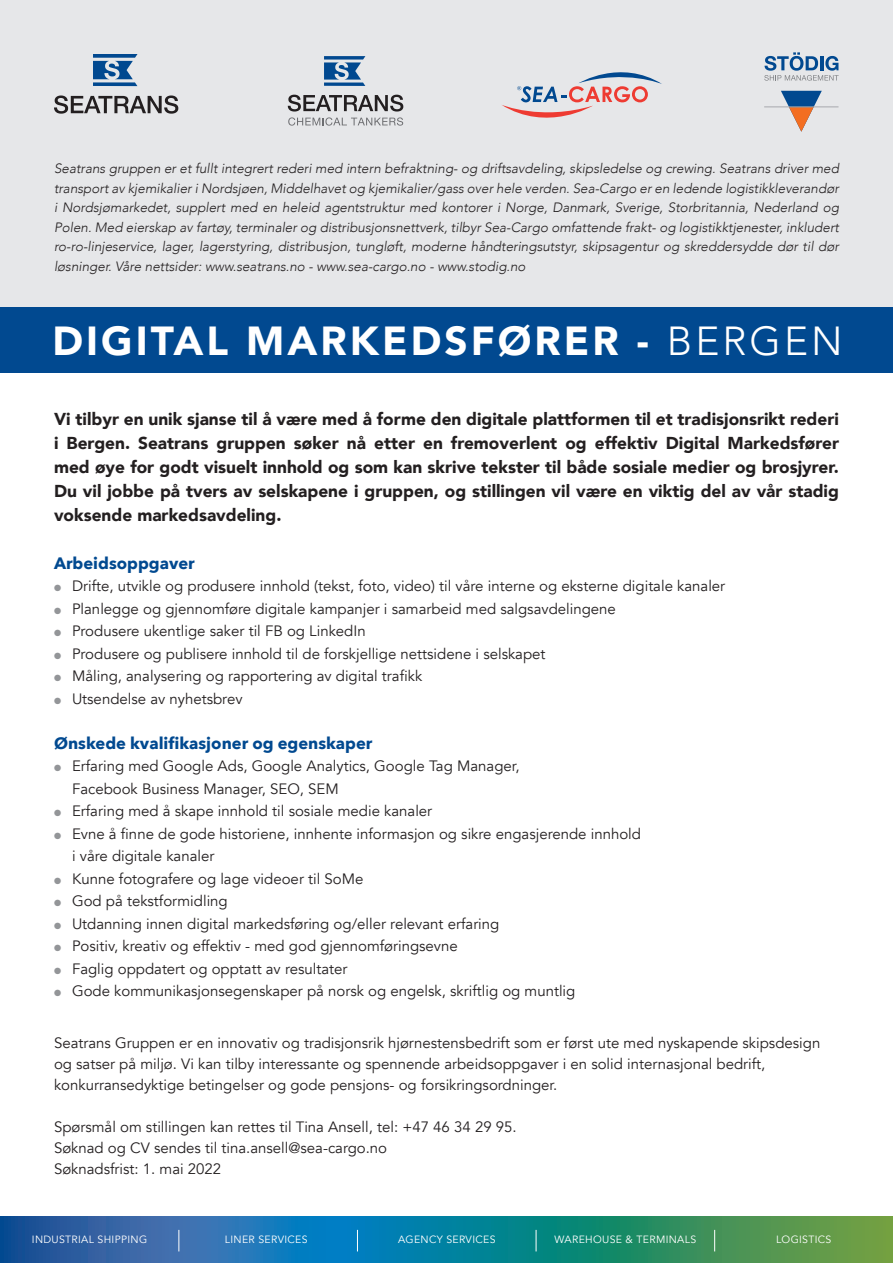
<style>
.page{position:relative;width:893px;height:1263px;background:#fff}
.page>*{position:absolute;margin:0;border:0;box-sizing:border-box;transform-origin:0 0}
.t1{font:900 40.5px "Avenir";letter-spacing:.075em;color:#fff}
.t2{font:900 17.25px/24px "Avenir";color:#231f20;text-align:justify}
.t3{font:700 16.5px "Avenir Next";color:#014990}
.t4{font:15px/22.5px "Avenir";color:#231f20}
.t5{font:italic 300 13.5px/19.5px "Avenir";color:#231f20;text-align:justify}
.t6{font:10.5px "Avenir";letter-spacing:.03em;color:#fff}
.s1{font-weight:300}
.s2{color:#939598}
</style>
<div class="page">
<div style="left:0;top:0;width:893px;height:327px;background:#e6e7e9"></div>
<div style="left:0;top:308px;width:893px;height:65px;background:#014990"></div>
<svg style="left:502px;top:72px;width:160px;height:46px"></svg>
<svg style="left:0;top:1217px;width:893px;height:46px;background:#267f8a"></svg>
<svg style="left:179px;top:1230px;width:1px;height:21px"></svg>
<svg style="left:357px;top:1230px;width:1px;height:21px"></svg>
<svg style="left:536px;top:1230px;width:1px;height:21px"></svg>
<svg style="left:714px;top:1230px;width:1px;height:21px"></svg>
<svg style="left:54px;top:95px;width:124px;height:19px"></svg>
<svg style="left:93px;top:54px;width:45px;height:32px"></svg>
<svg style="left:288px;top:95px;width:115px;height:31px"></svg>
<svg style="left:324px;top:56px;width:41px;height:30px"></svg>
<svg style="left:781px;top:91px;width:41px;height:41px"></svg>
<hr style="left:764px;top:107px;width:74px;height:1px;background:#a8a9ad">
<svg style="left:764px;top:52px;width:75px;height:29px"></svg>
<p class="t5" style="left:54px;top:159px;width:786px">Seatrans gruppen er et fullt integrert rederi med intern befraktning- og driftsavdeling, skipsledelse og crewing. Seatrans driver med transport av kjemikalier i Nordsjøen, Middelhavet og kjemikalier/gass over hele verden. Sea-Cargo er en ledende logistikkleverandør i Nordsjømarkedet, supplert med en heleid agentstruktur med kontorer i Norge, Danmark, Sverige, Storbritannia, Nederland og Polen. Med eierskap av fartøy, terminaler og distribusjonsnettverk, tilbyr Sea-Cargo omfattende frakt- og logistikktjenester, inkludert ro-ro-linjeservice, lager, lagerstyring, distribusjon, tungløft, moderne håndteringsutstyr, skipsagentur og skreddersydde dør til dør løsninger. Våre nettsider: www.seatrans.no - www.sea-cargo.no - www.stodig.no</p>
<p class="t1" style="left:52px;top:306px;width:792px">DIGITAL MARKEDSFØRER - <span class="s1">BERGEN</span></p>
<p class="t2" style="left:54px;top:406px;width:786px">Vi tilbyr en unik sjanse til å være med å forme den digitale plattformen til et tradisjonsrikt rederi i Bergen. Seatrans gruppen søker nå etter en fremoverlent og effektiv Digital Markedsfører med øye for godt visuelt innhold og som kan skrive tekster til både sosiale medier og brosjyrer.<br>Du vil jobbe på tvers av selskapene i gruppen, og stillingen vil være en viktig del av vår stadig voksende markedsavdeling.</p>
<p class="t3" style="left:54px;top:549px;width:142px">Arbeidsoppgaver</p>
<p class="t4" style="left:54px;top:575px;width:673px"><span class="s2">●</span> Drifte, utvikle og produsere innhold (tekst, foto, video) til våre interne og eksterne digitale kanaler</p>
<p class="t4" style="left:54px;top:598px;width:563px"><span class="s2">●</span> Planlegge og gjennomføre digitale kampanjer i samarbeid med salgsavdelingene</p>
<p class="t4" style="left:54px;top:620px;width:313px"><span class="s2">●</span> Produsere ukentlige saker til FB og LinkedIn</p>
<p class="t4" style="left:54px;top:643px;width:493px"><span class="s2">●</span> Produsere og publisere innhold til de forskjellige nettsidene i selskapet</p>
<p class="t4" style="left:54px;top:665px;width:370px"><span class="s2">●</span> Måling, analysering og rapportering av digital trafikk</p>
<p class="t4" style="left:54px;top:688px;width:190px"><span class="s2">●</span> Utsendelse av nyhetsbrev</p>
<p class="t3" style="left:54px;top:729px;width:320px">Ønskede kvalifikasjoner og egenskaper</p>
<p class="t4" style="left:72px;top:755px;width:449px;text-indent:-18px"><span class="s2">●</span> Erfaring med Google Ads, Google Analytics, Google Tag Manager,<br>Facebook Business Manager, SEO, SEM</p>
<p class="t4" style="left:54px;top:800px;width:380px"><span class="s2">●</span> Erfaring med å skape innhold til sosiale medie kanaler</p>
<p class="t4" style="left:72px;top:823px;width:570px;text-indent:-18px"><span class="s2">●</span> Evne å finne de gode historiene, innhente informasjon og sikre engasjerende innhold i våre digitale kanaler</p>
<p class="t4" style="left:54px;top:868px;width:311px"><span class="s2">●</span> Kunne fotografere og lage videoer til SoMe</p>
<p class="t4" style="left:54px;top:890px;width:175px"><span class="s2">●</span> God på tekstformidling</p>
<p class="t4" style="left:54px;top:913px;width:447px"><span class="s2">●</span> Utdanning innen digital markedsføring og/eller relevant erfaring</p>
<p class="t4" style="left:54px;top:935px;width:405px"><span class="s2">●</span> Positiv, kreativ og effektiv - med god gjennomføringsevne</p>
<p class="t4" style="left:54px;top:958px;width:295px"><span class="s2">●</span> Faglig oppdatert og opptatt av resultater</p>
<p class="t4" style="left:54px;top:980px;width:523px"><span class="s2">●</span> Gode kommunikasjonsegenskaper på norsk og engelsk, skriftlig og muntlig</p>
<p class="t4" style="left:54px;top:1033px;width:768px;line-height:21px">Seatrans Gruppen er en innovativ og tradisjonsrik hjørnestensbedrift som er først ute med nyskapende skipsdesign og satser på miljø. Vi kan tilby interessante og spennende arbeidsoppgaver i en solid internasjonal bedrift, konkurransedyktige betingelser og gode pensjons- og forsikringsordninger.</p>
<p class="t4" style="left:54px;top:1116px;width:464px">Spørsmål om stillingen kan rettes til Tina Ansell, tel: +47 46 34 29 95.</p>
<p class="t4" style="left:54px;top:1137px;width:335px">Søknad og CV sendes til tina.ansell@sea-cargo.no</p>
<p class="t4" style="left:54px;top:1158px;width:169px">Søknadsfrist: 1. mai 2022</p>
<p class="t6" style="left:32px;top:1233px;width:117px">INDUSTRIAL SHIPPING</p>
<p class="t6" style="left:225px;top:1233px;width:84px">LINER SERVICES</p>
<p class="t6" style="left:398px;top:1233px;width:99px">AGENCY SERVICES</p>
<p class="t6" style="left:555px;top:1233px;width:143px">WAREHOUSE &amp; TERMINALS</p>
<p class="t6" style="left:776px;top:1233px;width:57px">LOGISTICS</p>
</div>
